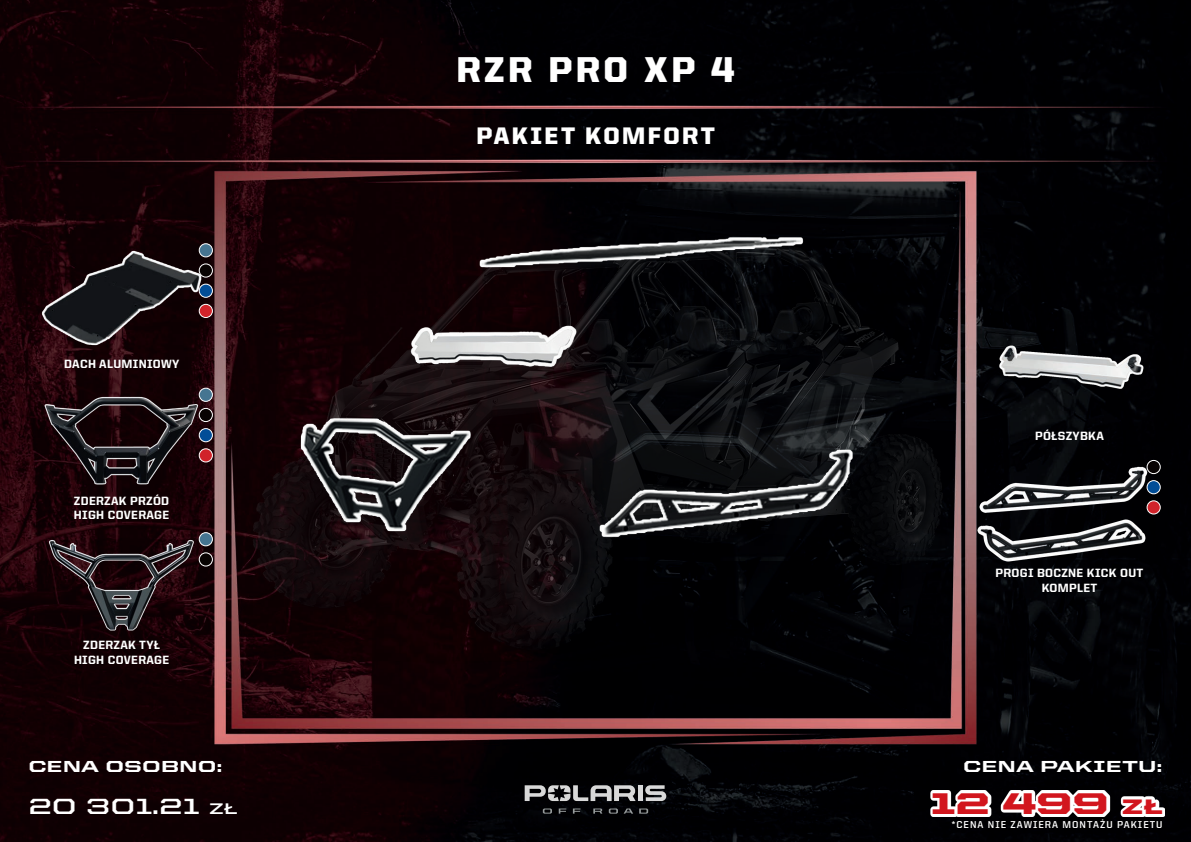
<style>
.page{position:relative;width:1191px;height:842px;background:#fff}
.page>*{position:absolute;margin:0;border:0;box-sizing:border-box;transform-origin:0 0}
.t1{font:900 36px "United Sans Reg";letter-spacing:.1em;color:#fff}
.t2{font:900 30px "United Sans Ext";color:#d2161e}
.t3{font:900 24px "United Sans Reg";letter-spacing:.1em;color:#fff}
.t4{font:700 22px "United Sans Ext";color:#fff}
.t5{font:800 16px "United Sans Ext";color:#fff}
.t6{font:800 12px "United Sans Reg";letter-spacing:.025em;color:#fff}
.t7{font:700 10px "United Sans Reg";letter-spacing:.1em;color:#fff}
.s1{font-size:15.4px}
.s2{font-size:21px}
</style>
<div class="page">
<img style="left:0;top:0;width:1191px;height:842px">
<img style="left:244px;top:215px;width:707px;height:486px">
<img style="left:28px;top:247px;width:187px;height:101px">
<img style="left:976px;top:316px;width:186px;height:139px">
<img style="left:45px;top:388px;width:153px;height:129px">
<img style="left:48px;top:532px;width:147px;height:120px">
<img style="left:976px;top:460px;width:171px;height:108px">
<hr style="left:638px;top:785px;width:4px;height:16px;background:#d8d8d8">
<svg style="left:645px;top:785px;width:21px;height:16px"></svg>
<svg style="left:524px;top:785px;width:111px;height:16px;background:#757677"></svg>
<svg style="left:543px;top:808px;width:9px;height:6px"></svg>
<svg style="left:559px;top:808px;width:7px;height:6px"></svg>
<svg style="left:573px;top:808px;width:7px;height:6px"></svg>
<svg style="left:593px;top:808px;width:9px;height:6px"></svg>
<svg style="left:639px;top:808px;width:9px;height:6px"></svg>
<svg style="left:609px;top:808px;width:24px;height:6px"></svg>
<div style="left:199px;top:284px;width:13px;height:13px;background:#014d97;border-radius:50%"></div>
<div style="left:199px;top:284px;width:14px;height:14px;border:1px solid #fff;border-radius:50%"></div>
<div style="left:199px;top:304px;width:13px;height:13px;background:#d1232a;border-radius:50%"></div>
<div style="left:199px;top:304px;width:14px;height:14px;border:1px solid #fff;border-radius:50%"></div>
<div style="left:199px;top:264px;width:13px;height:13px;background:#080302;border-radius:50%"></div>
<div style="left:199px;top:264px;width:14px;height:13px;border:1px solid #fff;border-radius:50%"></div>
<div style="left:199px;top:244px;width:13px;height:13px;background:#457591;border-radius:50%"></div>
<div style="left:199px;top:243px;width:14px;height:14px;border:1px solid #fff;border-radius:50%"></div>
<div style="left:199px;top:429px;width:13px;height:13px;background:#014d97;border-radius:50%"></div>
<div style="left:199px;top:428px;width:14px;height:14px;border:1px solid #fff;border-radius:50%"></div>
<div style="left:199px;top:449px;width:13px;height:13px;background:#d1232a;border-radius:50%"></div>
<div style="left:199px;top:448px;width:14px;height:14px;border:1px solid #fff;border-radius:50%"></div>
<div style="left:199px;top:408px;width:13px;height:14px;background:#080302;border-radius:50%"></div>
<div style="left:199px;top:408px;width:14px;height:14px;border:1px solid #fff;border-radius:50%"></div>
<div style="left:199px;top:388px;width:13px;height:13px;background:#457591;border-radius:50%"></div>
<div style="left:199px;top:388px;width:14px;height:14px;border:1px solid #fff;border-radius:50%"></div>
<div style="left:199px;top:553px;width:13px;height:13px;background:#080302;border-radius:50%"></div>
<div style="left:199px;top:553px;width:14px;height:13px;border:1px solid #fff;border-radius:50%"></div>
<div style="left:199px;top:533px;width:13px;height:13px;background:#457591;border-radius:50%"></div>
<div style="left:199px;top:532px;width:14px;height:14px;border:1px solid #fff;border-radius:50%"></div>
<div style="left:1147px;top:481px;width:13px;height:13px;background:#014d97;border-radius:50%"></div>
<div style="left:1146px;top:480px;width:14px;height:14px;border:1px solid #fff;border-radius:50%"></div>
<div style="left:1147px;top:501px;width:13px;height:13px;background:#d1232a;border-radius:50%"></div>
<div style="left:1146px;top:501px;width:14px;height:13px;border:1px solid #fff;border-radius:50%"></div>
<div style="left:1147px;top:460px;width:13px;height:14px;background:#080302;border-radius:50%"></div>
<div style="left:1146px;top:460px;width:14px;height:14px;border:1px solid #fff;border-radius:50%"></div>
<svg style="left:930px;top:790px;width:235px;height:27px"></svg>
<p class="t1" style="left:456px;top:49px;width:280px">RZR PRO XP 4</p>
<p class="t6" style="left:64px;top:357px;width:117px">DACH ALUMINIOWY</p>
<p class="t6" style="left:74px;top:494px;width:97px">ZDERZAK PRZÓD</p>
<p class="t6" style="left:74px;top:509px;width:97px">HIGH COVERAGE</p>
<p class="t6" style="left:83px;top:639px;width:78px">ZDERZAK TYŁ</p>
<p class="t6" style="left:74px;top:653px;width:97px">HIGH COVERAGE</p>
<p class="t3" style="left:476px;top:122px;width:240px">PAKIET KOMFORT</p>
<p class="t6" style="left:1035px;top:429px;width:70px">PÓŁSZYBKA</p>
<p class="t6" style="left:995px;top:566px;width:149px">PROGI BOCZNE KICK OUT</p>
<p class="t6" style="left:1041px;top:581px;width:57px">KOMPLET</p>
<p class="t5" style="left:28px;top:757px;width:196px">CENA OSOBNO:</p>
<p class="t5" style="left:963px;top:757px;width:201px">CENA PAKIETU:</p>
<p class="t4" style="left:28px;top:793px;width:211px">20 301.21 <span class="s1">zł</span></p>
<p class="t2" style="left:930px;top:785px;width:234px">12 499 <span class="s2">zł</span></p>
<p class="t7" style="left:952px;top:819px;width:212px">*CENA NIE ZAWIERA MONTAŻU PAKIETU</p>
</div>
